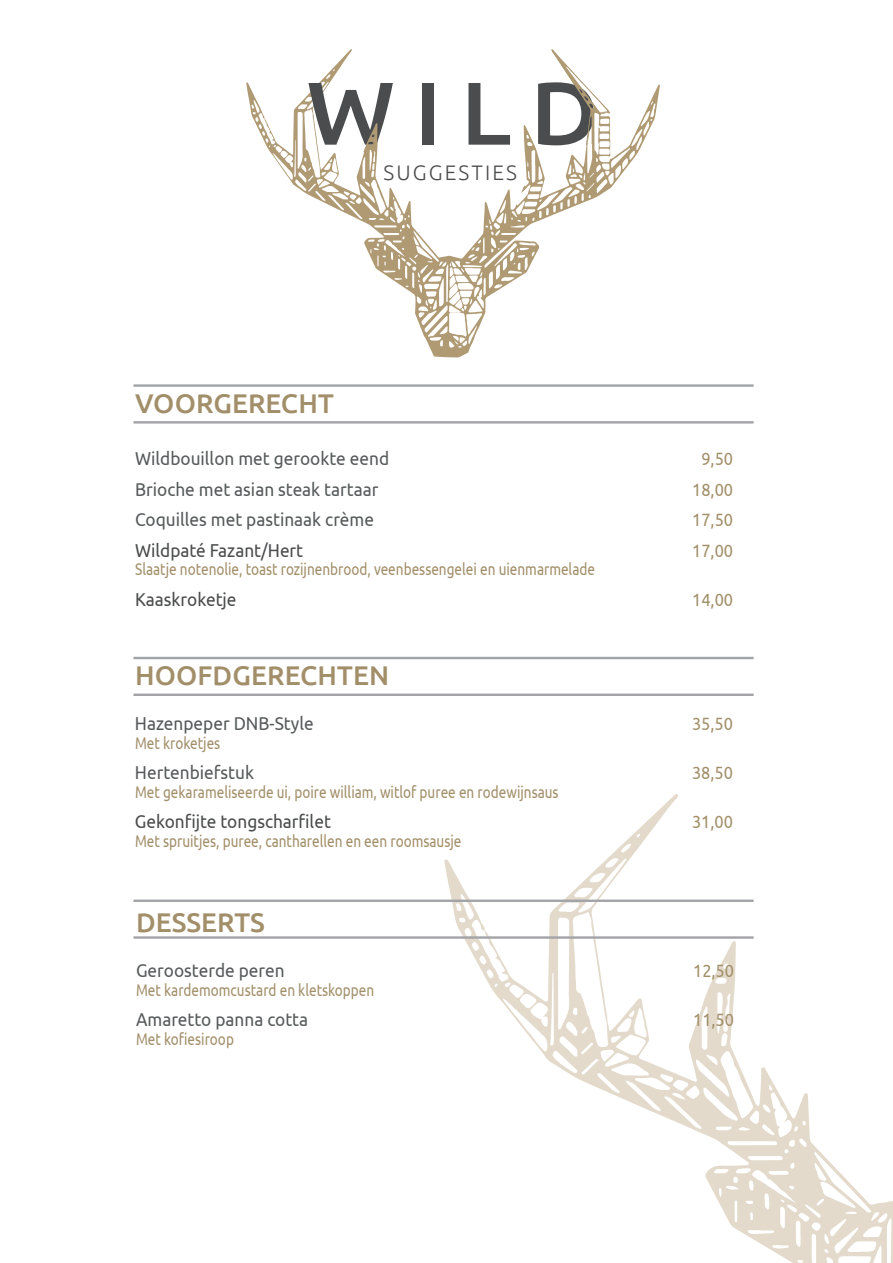
<style>
.page{position:relative;width:893px;height:1263px;background:#fff}
.page>*{position:absolute;margin:0;border:0;box-sizing:border-box;transform-origin:0 0}
.t1{font:500 88.95px "Ubuntu";color:#4b4c4d;scale:1.07 1}
.t2{font:500 27px "Ubuntu";letter-spacing:.005em;color:#a28f6a}
.t3{font:300 21px "Ubuntu";letter-spacing:.1em;color:#4b4c4d}
.t4{font:18.6px "Ubuntu";color:#575a5b;scale:.92 1}
.t5{font:18.6px "Ubuntu";color:#4b4c4d;scale:.92 1}
.t6{font:17.7px "Ubuntu";color:#a28f6a;scale:.92 1}
.t7{font:16.95px "Ubuntu";color:#a28f6a;scale:.8 1}
</style>
<div class="page">
<svg style="left:444px;top:794px;width:449px;height:469px"></svg>
<hr style="left:133px;top:693px;width:621px;height:3px;background:#a3a4a8">
<hr style="left:133px;top:657px;width:621px;height:2px;background:#a3a4a8">
<hr style="left:133px;top:421px;width:621px;height:3px;background:#a3a4a8">
<hr style="left:133px;top:384px;width:621px;height:3px;background:#a3a4a8">
<hr style="left:133px;top:936px;width:621px;height:3px;background:#a3a4a8">
<hr style="left:133px;top:899px;width:621px;height:3px;background:#a3a4a8">
<svg style="left:246px;top:50px;width:414px;height:308px"></svg>
<svg style="left:350px;top:49px;width:268px;height:106px"></svg>
<h1 class="t1" style="left:306px;top:57px;width:275px">WILD</h1>
<p class="t3" style="left:383px;top:160px;width:135px">SUGGESTIES</p>
<h2 class="t2" style="left:135px;top:386px;width:200px">VOORGERECHT</h2>
<p class="t4" style="left:135px;top:447px;width:278px">Wildbouillon met gerookte eend</p>
<p class="t6" style="left:701px;top:448px;width:36px">9,50</p>
<p class="t4" style="left:135px;top:478px;width:266px">Brioche met asian steak tartaar</p>
<p class="t6" style="left:692px;top:479px;width:46px">18,00</p>
<p class="t4" style="left:135px;top:508px;width:261px">Coquilles met pastinaak crème</p>
<p class="t6" style="left:692px;top:509px;width:46px">17,50</p>
<p class="t5" style="left:135px;top:539px;width:184px">Wildpaté Fazant/Hert</p>
<p class="t6" style="left:692px;top:540px;width:46px">17,00</p>
<p class="t7" style="left:135px;top:559px;width:576px">Slaatje notenolie, toast rozijnenbrood, veenbessengelei en uienmarmelade</p>
<p class="t5" style="left:135px;top:588px;width:112px">Kaaskroketje</p>
<p class="t6" style="left:692px;top:589px;width:46px">14,00</p>
<h2 class="t2" style="left:135px;top:658px;width:256px">HOOFDGERECHTEN</h2>
<p class="t4" style="left:135px;top:712px;width:196px">Hazenpeper DNB-Style</p>
<p class="t6" style="left:692px;top:713px;width:46px">35,50</p>
<p class="t7" style="left:135px;top:732px;width:108px">Met kroketjes</p>
<p class="t4" style="left:135px;top:761px;width:131px">Hertenbiefstuk</p>
<p class="t6" style="left:692px;top:762px;width:46px">38,50</p>
<p class="t7" style="left:135px;top:781px;width:531px">Met gekarameliseerde ui, poire william, witlof puree en rodewijnsaus</p>
<p class="t5" style="left:135px;top:810px;width:215px">Gekonfijte tongscharfilet</p>
<p class="t6" style="left:692px;top:811px;width:46px">31,00</p>
<p class="t7" style="left:135px;top:830px;width:410px">Met spruitjes, puree, cantharellen en een roomsausje</p>
<h2 class="t2" style="left:136px;top:905px;width:130px">DESSERTS</h2>
<p class="t4" style="left:136px;top:959px;width:163px">Geroosterde peren</p>
<p class="t6" style="left:693px;top:960px;width:46px">12,50</p>
<p class="t7" style="left:136px;top:979px;width:299px">Met kardemomcustard en kletskoppen</p>
<p class="t4" style="left:136px;top:1008px;width:189px">Amaretto panna cotta</p>
<p class="t6" style="left:693px;top:1009px;width:46px">11,50</p>
<p class="t7" style="left:136px;top:1028px;width:124px">Met kofiesiroop</p>
</div>
